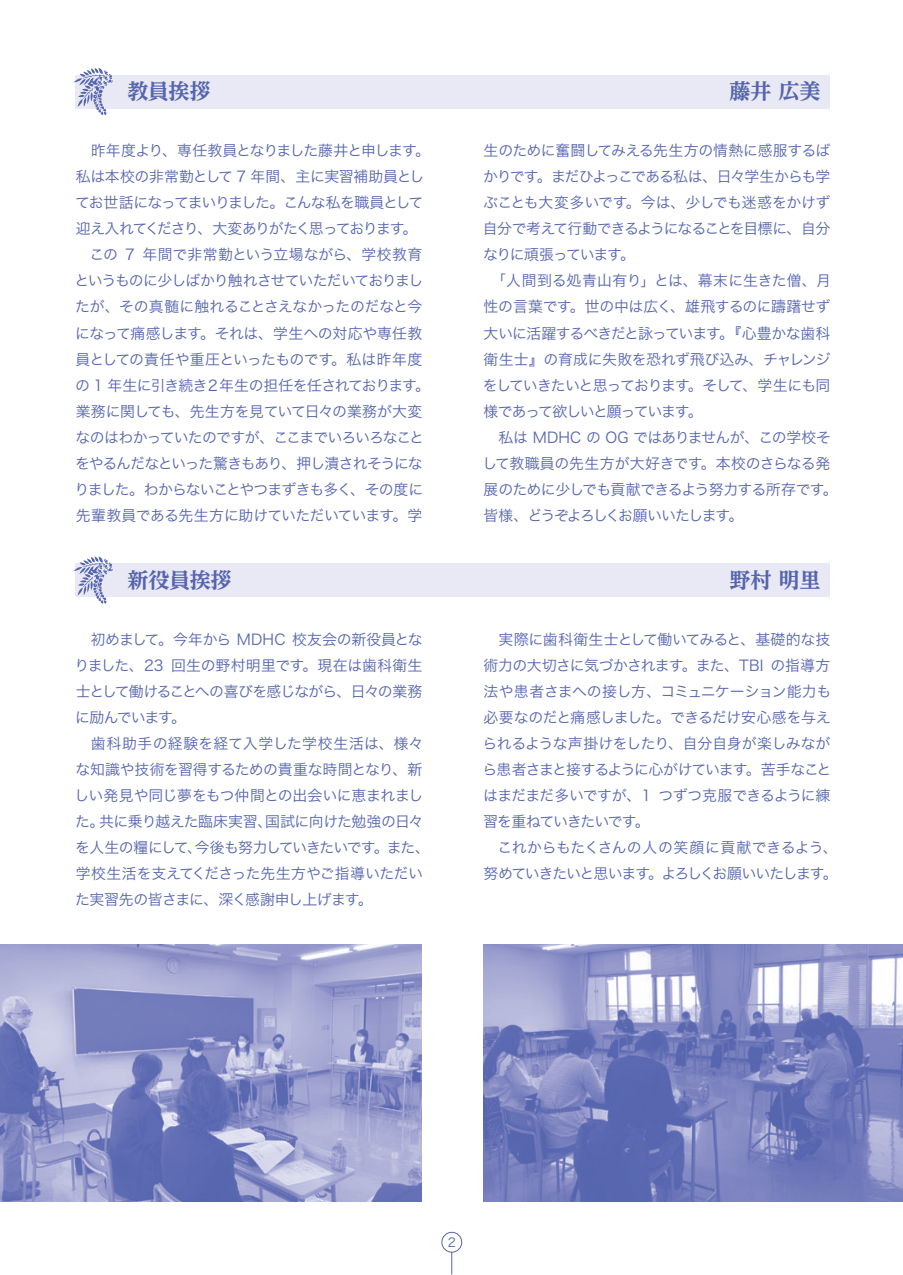
<style>
.page{position:relative;width:903px;height:1275px;background:#fff}
.page>*{position:absolute;margin:0;border:0;box-sizing:border-box;transform-origin:0 0}
.t1{font:700 expanded 21px "UD Reimin Pro";color:#5564ae}
.t2{font:14.88px/26.1px "Hiragino Sans Pr 6 N W3";letter-spacing:-.045em;color:#5564ae}
.t3{font:14.88px/26.1px "Hiragino Sans Pr 6 N W3";letter-spacing:-.025em;color:#5564ae}
.t4{font:12.42px "Hiragino Sans Pr 6 N W3";color:#5564ae}
</style>
<div class="page">
<div style="left:75px;top:563px;width:754px;height:34px;background:#e8e9f4"></div>
<div style="left:442px;top:1232px;width:20px;height:20px;border:1px solid #5564ae;border-radius:50%"></div>
<svg style="left:451px;top:1252px;width:1px;height:22px"></svg>
<svg style="left:74px;top:556px;width:39px;height:48px"></svg>
<div style="left:75px;top:75px;width:754px;height:34px;background:#e8e9f4"></div>
<svg style="left:74px;top:68px;width:39px;height:47px"></svg>
<img style="left:0;top:944px;width:421px;height:258px">
<img style="left:484px;top:944px;width:419px;height:258px">
<h1 class="t1" style="left:127px;top:74px;width:85px">教員挨拶</h1>
<h1 class="t1" style="left:729px;top:74px;width:93px">藤井 広美</h1>
<p class="t2" style="left:74px;top:137px;width:357px">　昨年度より、専任教員となりました藤井と申します。私は本校の非常勤として 7 年間、主に実習補助員としてお世話になってまいりました。こんな私を職員として迎え入れてくださり、大変ありがたく思っております。　この 7 年間で非常勤という立場ながら、学校教育というものに少しばかり触れさせていただいておりましたが、その真髄に触れることさえなかったのだなと今になって痛感します。それは、学生への対応や専任教員としての責任や重圧といったものです。私は昨年度の 1 年生に引き続き２年生の担任を任されております。業務に関しても、先生方を見ていて日々の業務が大変なのはわかっていたのですが、ここまでいろいろなことをやるんだなといった驚きもあり、押し潰されそうになりました。わからないことやつまずきも多く、その度に先輩教員である先生方に助けていただいています。学</p>
<p class="t2" style="left:482px;top:137px;width:357px">生のために奮闘してみえる先生方の情熱に感服するばかりです。まだひよっこである私は、日々学生からも学ぶことも大変多いです。今は、少しでも迷惑をかけず自分で考えて行動できるようになることを目標に、自分なりに頑張っています。<br>　「人間到る処青山有り」とは、幕末に生きた僧、月性の言葉です。世の中は広く、雄飛するのに躊躇せず大いに活躍するべきだと詠っています。『心豊かな歯科衛生士』の育成に失敗を恐れず飛び込み、チャレンジをしていきたいと思っております。そして、学生にも同様であって欲しいと願っています。<br>　私は MDHC の OG ではありませんが、この学校そして教職員の先生方が大好きです。本校のさらなる発展のために少しでも貢献できるよう努力する所存です。皆様、どうぞよろしくお願いいたします。</p>
<h1 class="t1" style="left:127px;top:563px;width:106px">新役員挨拶</h1>
<h1 class="t1" style="left:729px;top:563px;width:93px">野村 明里</h1>
<p class="t3" style="left:75px;top:625px;width:357px">　初めまして。今年から MDHC 校友会の新役員となりました、23 回生の野村明里です。現在は歯科衛生士として働けることへの喜びを感じながら、日々の業務に励んでいます。<br>　歯科助手の経験を経て入学した学校生活は、様々な知識や技術を習得するための貴重な時間となり、新しい発見や同じ夢をもつ仲間との出会いに恵まれました。共に乗り越えた臨床実習、国試に向けた勉強の日々を人生の糧にして、今後も努力していきたいです。また、学校生活を支えてくださった先生方やご指導いただいた実習先の皆さまに、深く感謝申し上げます。</p>
<p class="t2" style="left:482px;top:625px;width:357px">　実際に歯科衛生士として働いてみると、基礎的な技術力の大切さに気づかされます。また、TBI の指導方法や患者さまへの接し方、コミュニケーション能力も必要なのだと痛感しました。できるだけ安心感を与えられるような声掛けをしたり、自分自身が楽しみながら患者さまと接するように心がけています。苦手なことはまだまだ多いですが、1 つずつ克服できるように練習を重ねていきたいです。<br>　これからもたくさんの人の笑顔に貢献できるよう、努めていきたいと思います。よろしくお願いいたします。</p>
<p class="t4" style="left:448px;top:1231px;width:10px">2</p>
</div>
